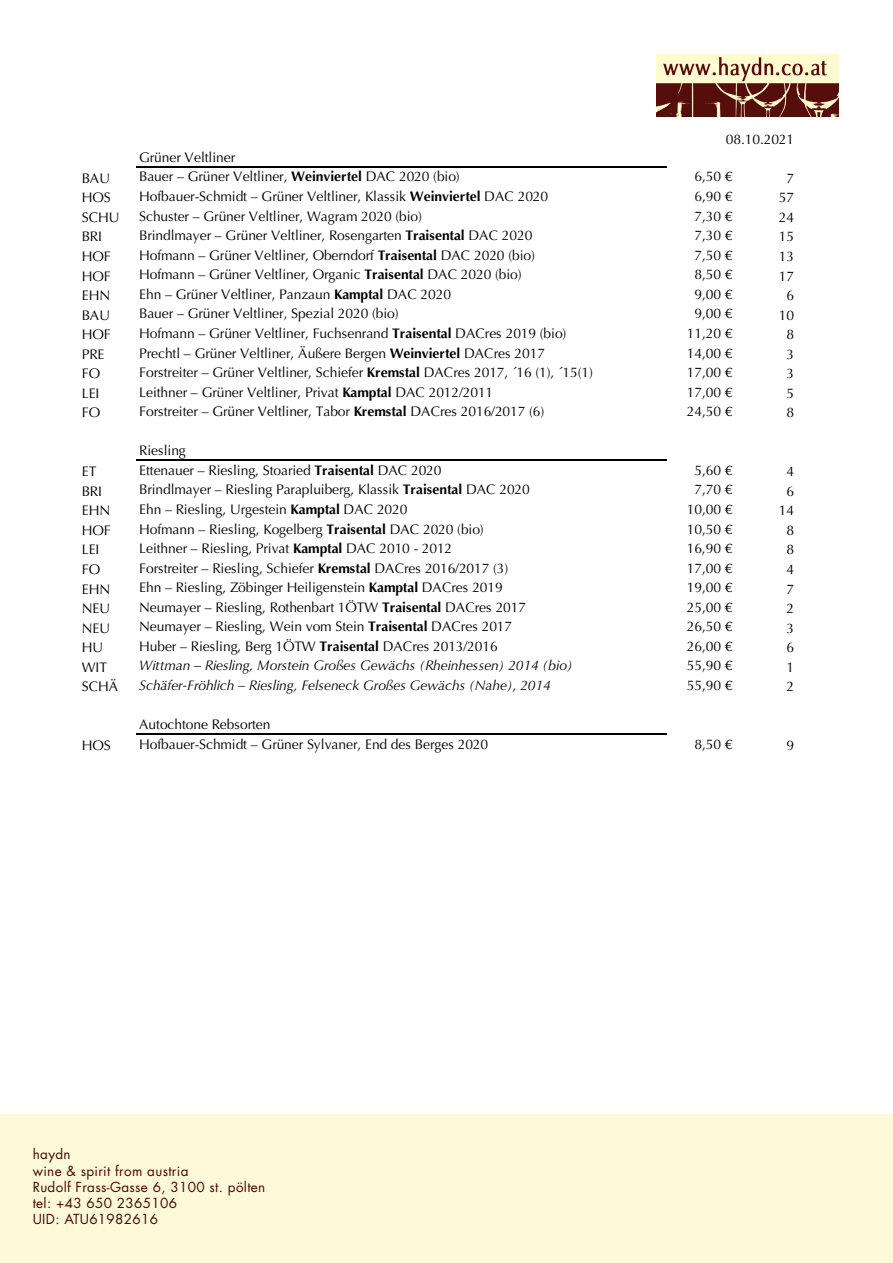
<style>
.page{position:relative;width:893px;height:1263px;background:#fff}
.page>*{position:absolute;margin:0;border:0;box-sizing:border-box;transform-origin:0 0}
.t1{font:13.95px "Optima";letter-spacing:-.005em;color:#000}
.t2{font:italic 13.95px "Optima";letter-spacing:-.005em;color:#000}
.t3{font:13.5px/16.2px "Futura Std";letter-spacing:.025em;color:#4b0607}
.s1{font-weight:700}
</style>
<div class="page">
<img style="left:656px;top:54px;width:182px;height:63px">
<div style="left:0;top:1114px;width:893px;height:149px;background:#fdf9d9"></div>
<hr style="left:137px;top:166px;width:530px;height:2px;background:#000">
<hr style="left:137px;top:460px;width:530px;height:1px;background:#000">
<hr style="left:137px;top:733px;width:530px;height:2px;background:#000">
<p class="t1" style="left:139px;top:149px;width:98px">Grüner Veltliner</p>
<p class="t1" style="left:726px;top:131px;width:70px">08.10.2021</p>
<p class="t1" style="left:82px;top:170px;width:30px">BAU</p>
<p class="t1" style="left:139px;top:169px;width:322px">Bauer – Grüner Veltliner, <span class="s1">Weinviertel</span> DAC 2020 (bio)</p>
<p class="t1" style="left:694px;top:169px;width:40px">6,50 €</p>
<p class="t1" style="left:786px;top:170px;width:9px">7</p>
<p class="t1" style="left:82px;top:189px;width:31px">HOS</p>
<p class="t1" style="left:139px;top:188px;width:411px">Hofbauer-Schmidt – Grüner Veltliner, Klassik <span class="s1">Weinviertel</span> DAC 2020</p>
<p class="t1" style="left:694px;top:188px;width:40px">6,90 €</p>
<p class="t1" style="left:779px;top:189px;width:17px">57</p>
<p class="t1" style="left:82px;top:209px;width:39px">SCHU</p>
<p class="t1" style="left:139px;top:208px;width:284px">Schuster – Grüner Veltliner, Wagram 2020 (bio)</p>
<p class="t1" style="left:694px;top:208px;width:40px">7,30 €</p>
<p class="t1" style="left:779px;top:209px;width:17px">24</p>
<p class="t1" style="left:82px;top:229px;width:22px">BRI</p>
<p class="t1" style="left:139px;top:227px;width:395px">Brindlmayer – Grüner Veltliner, Rosengarten <span class="s1">Traisental</span> DAC 2020</p>
<p class="t1" style="left:694px;top:227px;width:40px">7,30 €</p>
<p class="t1" style="left:779px;top:229px;width:17px">15</p>
<p class="t1" style="left:82px;top:248px;width:31px">HOF</p>
<p class="t1" style="left:139px;top:247px;width:397px">Hofmann – Grüner Veltliner, Oberndorf <span class="s1">Traisental</span> DAC 2020 (bio)</p>
<p class="t1" style="left:694px;top:247px;width:40px">7,50 €</p>
<p class="t1" style="left:779px;top:248px;width:17px">13</p>
<p class="t1" style="left:82px;top:268px;width:31px">HOF</p>
<p class="t1" style="left:139px;top:266px;width:384px">Hofmann – Grüner Veltliner, Organic <span class="s1">Traisental</span> DAC 2020 (bio)</p>
<p class="t1" style="left:694px;top:266px;width:39px">8,50 €</p>
<p class="t1" style="left:779px;top:268px;width:17px">17</p>
<p class="t1" style="left:82px;top:287px;width:30px">EHN</p>
<p class="t1" style="left:139px;top:286px;width:313px">Ehn – Grüner Veltliner, Panzaun <span class="s1">Kamptal</span> DAC 2020</p>
<p class="t1" style="left:694px;top:286px;width:39px">9,00 €</p>
<p class="t1" style="left:786px;top:287px;width:9px">6</p>
<p class="t1" style="left:82px;top:307px;width:30px">BAU</p>
<p class="t1" style="left:139px;top:306px;width:261px">Bauer – Grüner Veltliner, Spezial 2020 (bio)</p>
<p class="t1" style="left:694px;top:306px;width:39px">9,00 €</p>
<p class="t1" style="left:779px;top:307px;width:17px">10</p>
<p class="t1" style="left:82px;top:326px;width:31px">HOF</p>
<p class="t1" style="left:139px;top:325px;width:429px">Hofmann – Grüner Veltliner, Fuchsenrand <span class="s1">Traisental</span> DACres 2019 (bio)</p>
<p class="t1" style="left:687px;top:325px;width:47px">11,20 €</p>
<p class="t1" style="left:786px;top:326px;width:9px">8</p>
<p class="t1" style="left:82px;top:346px;width:24px">PRE</p>
<p class="t1" style="left:139px;top:345px;width:407px">Prechtl – Grüner Veltliner, Äußere Bergen <span class="s1">Weinviertel</span> DACres 2017</p>
<p class="t1" style="left:687px;top:345px;width:47px">14,00 €</p>
<p class="t1" style="left:786px;top:346px;width:9px">3</p>
<p class="t1" style="left:82px;top:365px;width:20px">FO</p>
<p class="t1" style="left:139px;top:364px;width:455px">Forstreiter – Grüner Veltliner, Schiefer <span class="s1">Kremstal</span> DACres 2017, ´16 (1), ´15(1)</p>
<p class="t1" style="left:687px;top:364px;width:47px">17,00 €</p>
<p class="t1" style="left:786px;top:365px;width:9px">3</p>
<p class="t1" style="left:82px;top:385px;width:19px">LEI</p>
<p class="t1" style="left:139px;top:384px;width:356px">Leithner – Grüner Veltliner, Privat <span class="s1">Kamptal</span> DAC 2012/2011</p>
<p class="t1" style="left:687px;top:384px;width:47px">17,00 €</p>
<p class="t1" style="left:786px;top:385px;width:9px">5</p>
<p class="t1" style="left:82px;top:405px;width:20px">FO</p>
<p class="t1" style="left:139px;top:403px;width:407px">Forstreiter – Grüner Veltliner, Tabor <span class="s1">Kremstal</span> DACres 2016/2017 (6)</p>
<p class="t1" style="left:687px;top:403px;width:47px">24,50 €</p>
<p class="t1" style="left:786px;top:405px;width:9px">8</p>
<p class="t1" style="left:139px;top:442px;width:48px">Riesling</p>
<p class="t1" style="left:82px;top:463px;width:16px">ET</p>
<p class="t1" style="left:139px;top:462px;width:304px">Ettenauer – Riesling, Stoaried <span class="s1">Traisental</span> DAC 2020</p>
<p class="t1" style="left:694px;top:462px;width:40px">5,60 €</p>
<p class="t1" style="left:786px;top:463px;width:9px">4</p>
<p class="t1" style="left:82px;top:483px;width:22px">BRI</p>
<p class="t1" style="left:139px;top:482px;width:392px">Brindlmayer – Riesling Parapluiberg, Klassik <span class="s1">Traisental</span> DAC 2020</p>
<p class="t1" style="left:694px;top:482px;width:40px">7,70 €</p>
<p class="t1" style="left:786px;top:483px;width:9px">6</p>
<p class="t1" style="left:82px;top:502px;width:30px">EHN</p>
<p class="t1" style="left:139px;top:501px;width:270px">Ehn – Riesling, Urgestein <span class="s1">Kamptal</span> DAC 2020</p>
<p class="t1" style="left:687px;top:501px;width:47px">10,00 €</p>
<p class="t1" style="left:779px;top:502px;width:17px">14</p>
<p class="t1" style="left:82px;top:522px;width:31px">HOF</p>
<p class="t1" style="left:139px;top:521px;width:346px">Hofmann – Riesling, Kogelberg <span class="s1">Traisental</span> DAC 2020 (bio)</p>
<p class="t1" style="left:687px;top:521px;width:47px">10,50 €</p>
<p class="t1" style="left:786px;top:522px;width:9px">8</p>
<p class="t1" style="left:82px;top:541px;width:19px">LEI</p>
<p class="t1" style="left:139px;top:540px;width:315px">Leithner – Riesling, Privat <span class="s1">Kamptal</span> DAC 2010 - 2012</p>
<p class="t1" style="left:687px;top:540px;width:47px">16,90 €</p>
<p class="t1" style="left:786px;top:541px;width:9px">8</p>
<p class="t1" style="left:82px;top:561px;width:20px">FO</p>
<p class="t1" style="left:139px;top:560px;width:371px">Forstreiter – Riesling, Schiefer <span class="s1">Kremstal</span> DACres 2016/2017 (3)</p>
<p class="t1" style="left:687px;top:560px;width:47px">17,00 €</p>
<p class="t1" style="left:786px;top:561px;width:9px">4</p>
<p class="t1" style="left:82px;top:581px;width:30px">EHN</p>
<p class="t1" style="left:139px;top:579px;width:365px">Ehn – Riesling, Zöbinger Heiligenstein <span class="s1">Kamptal</span> DACres 2019</p>
<p class="t1" style="left:687px;top:579px;width:47px">19,00 €</p>
<p class="t1" style="left:786px;top:581px;width:9px">7</p>
<p class="t1" style="left:82px;top:600px;width:30px">NEU</p>
<p class="t1" style="left:139px;top:599px;width:388px">Neumayer – Riesling, Rothenbart 1ÖTW <span class="s1">Traisental</span> DACres 2017</p>
<p class="t1" style="left:687px;top:599px;width:47px">25,00 €</p>
<p class="t1" style="left:786px;top:600px;width:9px">2</p>
<p class="t1" style="left:82px;top:620px;width:30px">NEU</p>
<p class="t1" style="left:139px;top:618px;width:375px">Neumayer – Riesling, Wein vom Stein <span class="s1">Traisental</span> DACres 2017</p>
<p class="t1" style="left:687px;top:618px;width:47px">26,50 €</p>
<p class="t1" style="left:786px;top:620px;width:9px">3</p>
<p class="t1" style="left:82px;top:639px;width:23px">HU</p>
<p class="t1" style="left:139px;top:638px;width:360px">Huber – Riesling, Berg 1ÖTW <span class="s1">Traisental</span> DACres 2013/2016</p>
<p class="t1" style="left:687px;top:638px;width:47px">26,00 €</p>
<p class="t1" style="left:786px;top:639px;width:9px">6</p>
<p class="t1" style="left:82px;top:659px;width:27px">WIT</p>
<p class="t2" style="left:139px;top:658px;width:435px">Wittman – Riesling, Morstein Großes Gewächs (Rheinhessen) 2014 (bio)</p>
<p class="t1" style="left:687px;top:658px;width:47px">55,90 €</p>
<p class="t1" style="left:786px;top:659px;width:9px">1</p>
<p class="t1" style="left:82px;top:678px;width:38px">SCHÄ</p>
<p class="t2" style="left:139px;top:677px;width:413px">Schäfer-Fröhlich – Riesling, Felseneck Großes Gewächs (Nahe), 2014</p>
<p class="t1" style="left:687px;top:677px;width:47px">55,90 €</p>
<p class="t1" style="left:786px;top:678px;width:9px">2</p>
<p class="t1" style="left:139px;top:716px;width:133px">Autochtone Rebsorten</p>
<p class="t1" style="left:82px;top:737px;width:31px">HOS</p>
<p class="t1" style="left:139px;top:736px;width:351px">Hofbauer-Schmidt – Grüner Sylvaner, End des Berges 2020</p>
<p class="t1" style="left:694px;top:736px;width:40px">8,50 €</p>
<p class="t1" style="left:786px;top:737px;width:9px">9</p>
<p class="t3" style="left:33px;top:1146px;width:234px">haydn<br>wine &amp; spirit from austria<br>Rudolf Frass-Gasse 6, 3100 st. pölten tel: +43 650 2365106<br>UID: ATU61982616</p>
</div>
